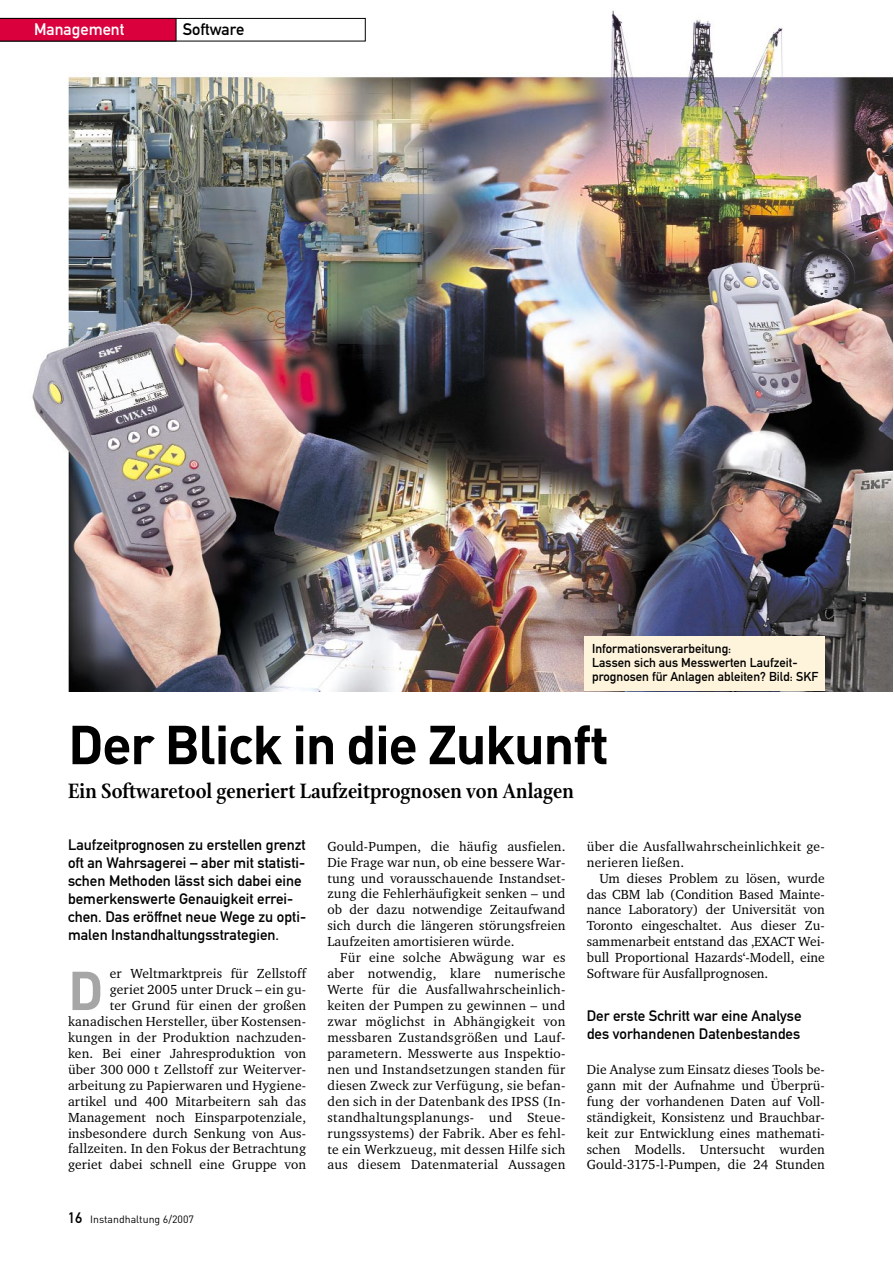
<style>
.page{position:relative;width:894px;height:1263px;background:#fff}
.page>*{position:absolute;margin:0;border:0;box-sizing:border-box;transform-origin:0 0}
.t1{font:700 54px "DIN";letter-spacing:-.025em;color:#000}
.t2{font:700 53.85px "DIN";color:#a6a6a6}
.t3{font:600 22.5px "Stone Print";color:#000}
.t4{font:16.5px "DIN Mittelschrift";color:#fff}
.t5{font:16.5px "DIN Mittelschrift";color:#000}
.t6{font:15px/18px "DIN Mittelschrift";color:#000}
.t7{font:13.5px/15.9px "Charter ITC";letter-spacing:.01em;color:#000;text-align:justify}
.t8{font:12.75px/14.2px "DIN Mittelschrift";color:#000}
.t9{font:10.5px "DIN";color:#000}
.s1{font-family:"DIN Mittelschrift";font-size:15px}
</style>
<div class="page">
<img style="left:12px;top:10px;width:881px;height:681px">
<svg style="left:0;top:18px;width:366px;height:23px"></svg>
<div style="left:585px;top:636px;width:240px;height:55px;background:#fef3db"></div>
<p class="t4" style="left:34px;top:23px;width:92px">Management</p>
<p class="t5" style="left:183px;top:23px;width:63px">Software</p>
<p class="t8" style="left:592px;top:642px;width:228px">Informationsverarbeitung:<br>Lassen sich aus Messwerten Laufzeit&shy;prognosen für Anlagen ableiten? Bild: SKF</p>
<h1 class="t1" style="left:68px;top:726px;width:542px">Der Blick in die Zukunft</h1>
<h3 class="t3" style="left:68px;top:785px;width:507px">Ein Softwaretool generiert Laufzeitprognosen von Anlagen</h3>
<p class="t6" style="left:68px;top:838px;width:240px">Laufzeitprognosen zu erstellen grenzt oft an Wahrsagerei – aber mit statisti&shy;schen Methoden lässt sich dabei eine bemerkenswerte Genauigkeit errei&shy;chen. Das eröffnet neue Wege zu opti&shy;malen Instandhaltungsstrategien.</p>
<h2 class="t2" style="left:68px;top:972px;width:37px">D</h2>
<p class="t7" style="left:68px;top:967px;width:240px;text-align:right">er Weltmarktpreis für Zellstoff<br>geriet 2005 unter Druck – ein gu-<br>ter Grund für einen der großen kanadischen Hersteller, über Kostensen&shy;kungen in der Produktion nachzuden&shy;ken. Bei einer Jahresproduktion von über 300 000 t Zellstoff zur Weiterver&shy;arbeitung zu Papierwaren und Hygiene&shy;artikel und 400 Mitarbeitern sah das Management noch Einsparpotenziale, insbesondere durch Senkung von Aus&shy;fallzeiten. In den Fokus der Betrachtung geriet dabei schnell eine Gruppe von</p>
<p class="t9" style="left:68px;top:1216px;width:128px"><span class="s1">16</span> Instandhaltung 6/2007</p>
<p class="t7" style="left:327px;top:839px;width:240px">Gould-Pumpen, die häufig ausfielen.<br>Die Frage war nun, ob eine bessere War&shy;tung und vorausschauende Instandset&shy;zung die Fehlerhäufigkeit senken – und ob der dazu notwendige Zeitaufwand sich durch die längeren störungsfreien Laufzeiten amortisieren würde.</p>
<p class="t7" style="left:327px;top:951px;width:240px;text-indent:13px">Für eine solche Abwägung war es aber notwendig, klare numerische Werte für die Ausfallwahrscheinlich&shy;keiten der Pumpen zu gewinnen – und zwar möglichst in Abhängigkeit von messbaren Zustandsgrößen und Lauf&shy;parametern. Messwerte aus Inspektio&shy;nen und Instandsetzungen standen für diesen Zweck zur Verfügung, sie befan&shy;den sich in der Datenbank des IPSS (In&shy;standhaltungsplanungs- und Steue&shy;rungssystems) der Fabrik. Aber es fehl&shy;te ein Werkzueug, mit dessen Hilfe sich aus diesem Datenmaterial Aussagen</p>
<p class="t7" style="left:587px;top:839px;width:240px">über die Ausfallwahrscheinlichkeit ge&shy;nerieren ließen.</p>
<p class="t7" style="left:587px;top:871px;width:240px;text-indent:13px">Um dieses Problem zu lösen, wurde das CBM lab (Condition Based Mainte&shy;nance Laboratory) der Universität von Toronto eingeschaltet. Aus dieser Zu&shy;sammenarbeit entstand das ‚EXACT Wei&shy;bull Proportional Hazards‘-Modell, eine Software für Ausfallprognosen.</p>
<p class="t6" style="left:587px;top:1008px;width:216px">Der erste Schritt war eine Analyse des vorhandenen Datenbestandes</p>
<p class="t7" style="left:587px;top:1063px;width:240px">Die Analyse zum Einsatz dieses Tools be&shy;gann mit der Aufnahme und Überprü&shy;fung der vorhandenen Daten auf Voll&shy;ständigkeit, Konsistenz und Brauchbar&shy;keit zur Entwicklung eines mathemati&shy;schen Modells. Untersucht wurden Gould-3175-l-Pumpen, die 24 Stunden</p>
</div>
